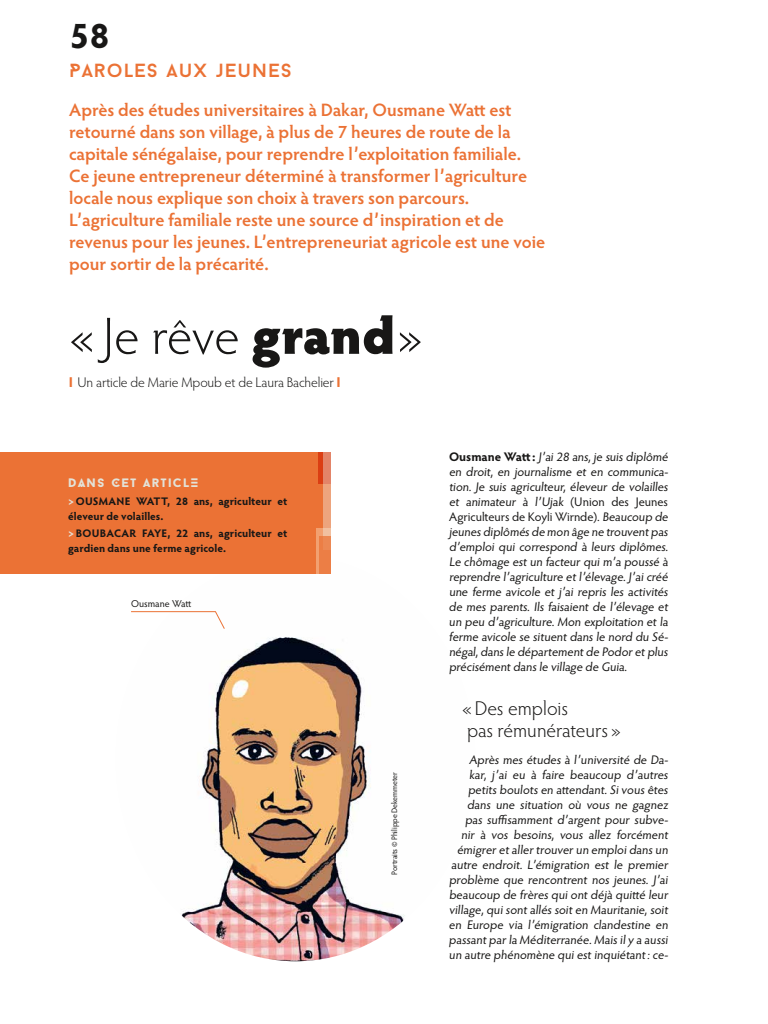
<style>
.page{position:relative;width:768px;height:1024px;background:#fff}
.page>*{position:absolute;margin:0;border:0;box-sizing:border-box;transform-origin:0 0}
.t1{font:300 52.5px "Hypatia Sans Pro";color:#181716}
.t2{font:700 36px "Hypatia Sans Pro";color:#181716}
.t3{font:300 20px/22px "Hypatia Sans Pro";letter-spacing:-.005em;color:#181716}
.t4{font:19px "Baron Neue";letter-spacing:.05em;color:#eb7235;scale:1.05 1}
.t5{font:600 18px/22px "Hypatia Sans Pro";color:#eb7235}
.t6{font:300 14px "Hypatia Sans Pro";letter-spacing:-.01em;color:#181716}
.t7{font:12.5px/15px "Hypatia Sans Pro";color:#181716}
.t8{font:900 12.4px "Baron Neue";letter-spacing:.095em;color:#e3e2d8;scale:1.05 1}
.t9{font:700 11px/15px "Hypatia Sans Pro";letter-spacing:.005em;color:#181716}
.t10{font:10px "Hypatia Sans Pro";letter-spacing:.005em;color:#181716}
.t11{font:8px "Hypatia Sans Pro";letter-spacing:-.01em;color:#181716}
.s1{font-weight:900}
.s2{font-family:"Baron Neue";font-weight:900;color:#eb7235}
.s3{color:#e3e2d8}
.s4{font-weight:700}
</style>
<div class="page">
<img style="left:181px;top:556px;width:224px;height:405px">
<div style="left:0;top:452px;width:330px;height:122px;background:#eb7235"></div>
<div style="left:316px;top:529px;width:14px;height:45px;background:#f2a070"></div>
<div style="left:318px;top:452px;width:12px;height:31px;background:#db3e13"></div>
<svg style="left:323px;top:452px;width:7px;height:85px"></svg>
<svg style="left:319px;top:537px;width:11px;height:37px"></svg>
<svg style="left:131px;top:611px;width:95px;height:19px"></svg>
<div style="left:384px;top:764px;width:21px;height:135px;background:#fff"></div>
<h2 class="t2" style="left:70px;top:11px;width:41px">58</h2>
<h3 class="t4" style="left:69px;top:59px;width:214px">PAROLES AUX JEUNES</h3>
<p class="t5" style="left:69px;top:98px;width:478px">Après des études universitaires à Dakar, Ousmane Watt est retourné dans son village, à plus de 7 heures de route de la capitale sénégalaise, pour reprendre l’exploitation familiale.<br>Ce jeune entrepreneur déterminé à transformer l’agriculture locale nous explique son choix à travers son parcours.<br>L’agriculture familiale reste une source d’inspiration et de revenus pour les jeunes. L’entrepreneuriat agricole est une voie pour sortir de la précarité.</p>
<h1 class="t1" style="left:69px;top:302px;width:355px">«Je rêve <span class="s1">grand</span>»</h1>
<p class="t6" style="left:69px;top:373px;width:273px"><span class="s2">|</span> Un article de Marie Mpoub et de Laura Bachelier <span class="s2">|</span></p>
<p class="t8" style="left:68px;top:474px;width:126px">DANS CET ARTICLE</p>
<p class="t9" style="left:68px;top:493px;width:220px"><span class="s3">&gt;</span> OUSMANE WATT, 28 ans, agriculteur et éleveur de volailles.</p>
<p class="t9" style="left:68px;top:526px;width:220px"><span class="s3">&gt;</span>BOUBACAR FAYE, 22 ans, agriculteur et gardien dans une ferme agricole.</p>
<p class="t10" style="left:131px;top:597px;width:62px">Ousmane Watt</p>
<p class="t11" style="left:389px;top:875px;width:104px;rotate:-90deg">Portraits © Philippe Dekemmeter</p>
<p class="t7" style="left:449px;top:449px;width:223px"><span class="s4">O usman e Watt :</span> J’ai 28 ans, je suis diplômé en droit, en journalisme et en communica&shy;tion. Je suis agriculteur, éleveur de volailles et animateur à l’Ujak (Union des Jeunes Agriculteurs de Koyli Wirnde).Beaucoup de jeunes diplômés de mon âge ne trouvent pas d’emploi qui correspond à leurs diplômes.<br>Le chômage est un facteur qui m’a poussé à reprendre l’agriculture et l’élevage. J ’ai créé une ferme avicole et j ’ai repris les activités de mes parents. Ils faisaient de l’élevage et un peu d’agriculture. Mon exploitation et la ferme avicole se situent dans le nord du Sé&shy;négal,dans le département de Podor et plus précisément dans le village de Guia.</p>
<h3 class="t3" style="left:462px;top:697px;width:160px">«Des emplois<br>pas rémunérateurs»</h3>
<p class="t7" style="left:449px;top:751px;width:223px;text-align:right">Après mes études à l’université de Da&shy;kar, j ’ai eu à faire beaucoup d’autres petits boulots en attendant. Si vous êtes dans une situation où vous ne gagnez pas suffisamment d’argent pour subve&shy;nir à vos besoins, vous allez forcément émigrer et aller trouver un emploidans un autre endroit. L’émigration est le premier problème que rencontrent nos jeunes. J ’ai beaucoup de frères qui ont déjà quitté leur village, qui sont allés soit en Mauritanie, soit en Europe via l’émigration clandestine en passant par la Méditerranée.Mais ily a aussi un autre phénomène qui est inquiétant: ce-</p>
</div>
